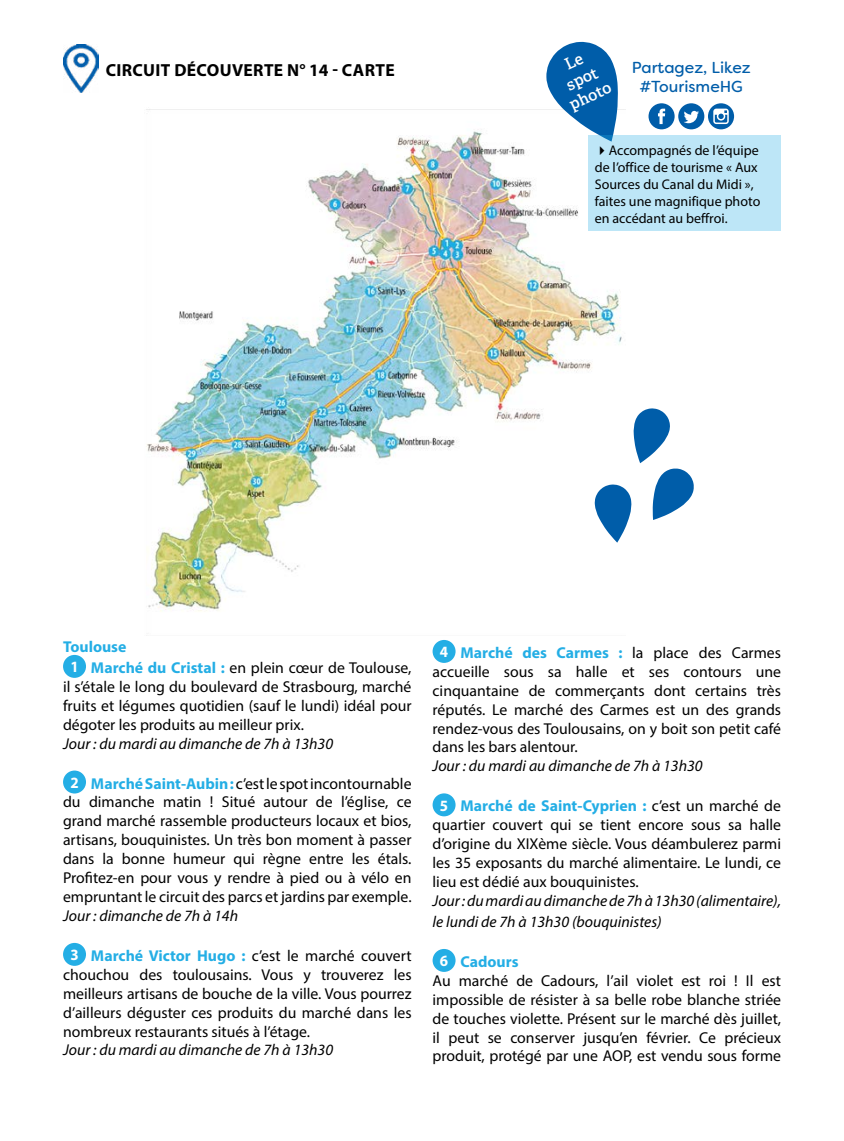
<style>
.page{position:relative;width:844px;height:1141px;background:#fff}
.page>*{position:absolute;margin:0;border:0;box-sizing:border-box;transform-origin:0 0}
.t1{font:700 17.5px "Myriad Pro";letter-spacing:.02em;color:#000}
.t2{font:15.92px "Filson Soft";color:#005da9}
.t3{font:600 15.92px "Adelle";color:#fff}
.t4{font:15.75px/18.9px "Myriad Pro";color:#000;text-align:justify}
.t5{font:italic 15.75px/21px "Myriad Pro";color:#000}
.t6{font:700 15.75px "Myriad Pro";color:#24aee5}
.VILLE_Office_Tourism{font:700 15.75px "Myriad Pro";color:#fff;scale:.95 1}
.t7{font:14px/16.8px "Myriad Pro";color:#000}
.s1{font-weight:700;color:#24aee5}
</style>
<div class="page">
<img style="left:146px;top:109px;width:479px;height:503px">
<div style="left:648px;top:103px;width:26px;height:26px;background:#005da9;border-radius:50%"></div>
<svg style="left:658px;top:109px;width:7px;height:15px"></svg>
<svg style="left:707px;top:103px;width:26px;height:26px"></svg>
<svg style="left:713px;top:109px;width:15px;height:15px"></svg>
<div style="left:678px;top:103px;width:26px;height:26px;background:#005da9;border-radius:50%"></div>
<svg style="left:684px;top:111px;width:14px;height:12px"></svg>
<div style="left:588px;top:135px;width:192px;height:96px;background:#bde6f7"></div>
<div style="left:63px;top:655px;width:23px;height:23px;background:#24aee5;border-radius:50%"></div>
<div style="left:63px;top:771px;width:23px;height:22px;background:#24aee5;border-radius:50%"></div>
<div style="left:63px;top:943px;width:23px;height:23px;background:#24aee5;border-radius:50%"></div>
<div style="left:432px;top:640px;width:23px;height:23px;background:#24aee5;border-radius:50%"></div>
<div style="left:432px;top:793px;width:23px;height:23px;background:#24aee5;border-radius:50%"></div>
<div style="left:432px;top:949px;width:23px;height:23px;background:#24aee5;border-radius:50%"></div>
<img style="left:63px;top:44px;width:36px;height:48px">
<svg style="left:594px;top:408px;width:99px;height:135px"></svg>
<svg style="left:546px;top:42px;width:72px;height:100px"></svg>
<p class="t1" style="left:106px;top:58px;width:290px">CIRCUIT DÉCOUVERTE N° 14 - CARTE</p>
<p class="t3" style="left:563px;top:76px;width:34px;rotate:-25deg">spot</p>
<p class="t3" style="left:566px;top:96px;width:46px;rotate:-25deg">photo</p>
<p class="t2" style="left:631px;top:57px;width:121px">Partagez, Likez</p>
<p class="t2" style="left:639px;top:76px;width:105px">#TourismeHG</p>
<p class="t7" style="left:594px;top:142px;width:167px">✔Accompagnés de l’équipe de l’office de tourisme « Aux<br>Sources du Canal du Midi », faites une magnifique photo en accédant au beffroi.</p>
<p class="t6" style="left:63px;top:636px;width:65px">Toulouse</p>
<p class="VILLE_Office_Tourism" style="left:70px;top:657px;width:10px">1</p>
<p class="t4" style="left:63px;top:658px;width:350px;text-indent:28px"><span class="s1">Marché du Cristal :</span> en plein cœur de Toulouse, il s’étale le long du boulevard de Strasbourg, marché fruits et légumes quotidien (sauf le lundi) idéal pour dégoter les produits au meilleur prix.</p>
<p class="t5" style="left:63px;top:732px;width:271px">Jour : du mardi au dimanche de 7h à 13h30</p>
<p class="VILLE_Office_Tourism" style="left:70px;top:772px;width:10px">2</p>
<p class="t4" style="left:63px;top:774px;width:350px;text-indent:28px"><span class="s1">Marché Saint-Aubin :</span> c’est le spot incontournable du dimanche matin ! Situé autour de l’église, ce grand marché rassemble producteurs locaux et bios, artisans, bouquinistes. Un très bon moment à passer dans la bonne humeur qui règne entre les étals.<br>Profitez-en pour vous y rendre à pied ou à vélo en empruntant le circuit des parcs et jardins par exemple.</p>
<p class="t5" style="left:63px;top:905px;width:176px">Jour : dimanche de 7h à 14h</p>
<p class="VILLE_Office_Tourism" style="left:70px;top:945px;width:10px">3</p>
<p class="t4" style="left:63px;top:946px;width:350px;text-indent:28px"><span class="s1">Marché Victor Hugo :</span> c’est le marché couvert chouchou des toulousains. Vous y trouverez les meilleurs artisans de bouche de la ville. Vous pourrez d’ailleurs déguster ces produits du marché dans les nombreux restaurants situés à l’étage.</p>
<p class="t5" style="left:63px;top:1039px;width:271px">Jour : du mardi au dimanche de 7h à 13h30</p>
<p class="t4" style="left:432px;top:643px;width:350px;text-indent:28px"><span class="s1">Marché des Carmes :</span> la place des Carmes accueille sous sa halle et ses contours une cinquantaine de commerçants dont certains très réputés. Le marché des Carmes est un des grands rendez-vous des Toulousains, on y boit son petit café dans les bars alentour.</p>
<p class="t5" style="left:432px;top:755px;width:271px">Jour : du mardi au dimanche de 7h à 13h30</p>
<p class="VILLE_Office_Tourism" style="left:440px;top:795px;width:10px">5</p>
<p class="VILLE_Office_Tourism" style="left:440px;top:642px;width:10px">4</p>
<p class="t4" style="left:432px;top:796px;width:350px;text-indent:28px"><span class="s1">Marché de Saint-Cyprien :</span> c’est un marché de quartier couvert qui se tient encore sous sa halle d’origine du XIXème siècle. Vous déambulerez parmi les 35 exposants du marché alimentaire. Le lundi, ce lieu est dédié aux bouquinistes.</p>
<p class="t5" style="left:432px;top:890px;width:350px">Jour : du mardi au dimanche de 7h à 13h30 (alimentaire), le lundi de 7h à 13h30 (bouquinistes)</p>
<p class="VILLE_Office_Tourism" style="left:440px;top:951px;width:10px">6</p>
<p class="t6" style="left:460px;top:951px;width:60px">Cadours</p>
<p class="t4" style="left:432px;top:971px;width:350px">Au marché de Cadours, l’ail violet est roi ! Il est impossible de résister à sa belle robe blanche striée de touches violette. Présent sur le marché dès juillet, il peut se conserver jusqu’en février. Ce précieux produit, protégé par une AOP, est vendu sous forme</p>
</div>
